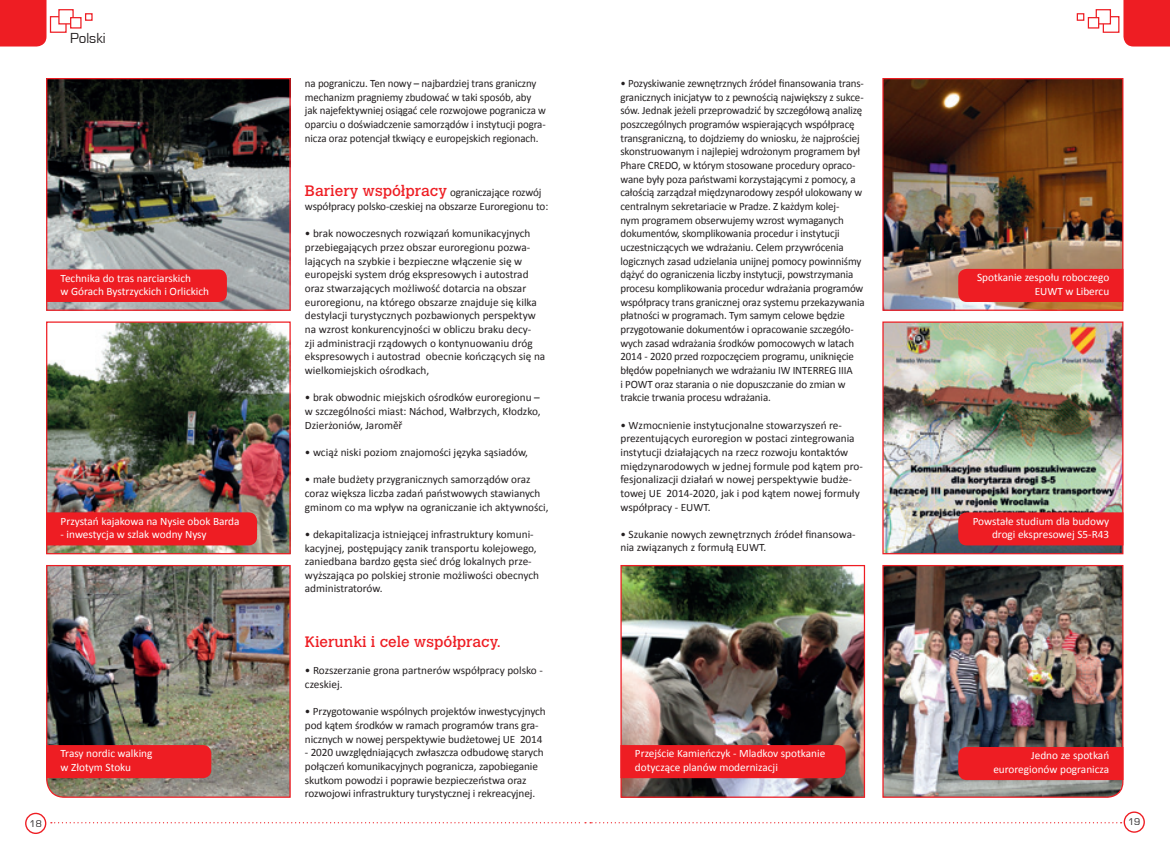
<style>
.page{position:relative;width:1170px;height:851px;background:#fff}
.page>*{position:absolute;margin:0;border:0;box-sizing:border-box;transform-origin:0 0}
.t1{font:15px "Calvert MT Std";color:#ee1d23}
.t2{font:15px "Eurostile";color:#231f20}
.t3{font:11.25px/13.6px "Calibri";letter-spacing:-.01em;color:#231f20}
.t4{font:11.25px/13.6px "Calibri";color:#fff}
.t5{font:10px "Eurostile";color:#231f20}
.s1{font-family:"Calvert MT Std";font-size:15px;color:#ee1d23}
</style>
<div class="page">
<div style="left:0;top:0;width:46px;height:46px;background:#ee1d23"></div>
<div style="left:1123px;top:0;width:46px;height:46px;background:#ee1d23"></div>
<div style="left:50px;top:16px;width:17px;height:17px;background:#fff;border:1px solid #ee1d23"></div>
<div style="left:1102px;top:16px;width:17px;height:17px;background:#fff;border:1px solid #ee1d23"></div>
<div style="left:58px;top:9px;width:16px;height:15px;background:#fff;border:1px solid #ee1d23"></div>
<div style="left:1095px;top:9px;width:15px;height:15px;background:#fff;border:1px solid #ee1d23"></div>
<div style="left:70px;top:17px;width:12px;height:12px;background:#fff;border:1px solid #ee1d23"></div>
<div style="left:1087px;top:17px;width:12px;height:12px;background:#fff;border:1px solid #ee1d23"></div>
<div style="left:85px;top:13px;width:8px;height:8px;background:#fff;border:1px solid #ee1d23"></div>
<div style="left:1076px;top:13px;width:8px;height:8px;background:#fff;border:1px solid #ee1d23"></div>
<div style="left:25px;top:812px;width:21px;height:21px;border:1px solid #ee1d23;border-radius:50%"></div>
<div style="left:1123px;top:811px;width:21px;height:21px;border:1px solid #ee1d23;border-radius:50%"></div>
<svg style="left:51px;top:822px;width:1070px;height:1px"></svg>
<img style="left:48px;top:80px;width:241px;height:229px">
<div style="left:46px;top:78px;width:245px;height:233px;border:1px solid #ee1d23"></div>
<img style="left:882px;top:565px;width:241px;height:233px">
<img style="left:46px;top:565px;width:245px;height:233px">
<img style="left:884px;top:80px;width:237px;height:229px">
<div style="left:882px;top:78px;width:241px;height:233px;border:1px solid #ee1d23"></div>
<img style="left:48px;top:323px;width:241px;height:229px">
<div style="left:46px;top:321px;width:245px;height:233px;border:1px solid #ee1d23"></div>
<img style="left:884px;top:323px;width:237px;height:229px">
<div style="left:882px;top:321px;width:241px;height:233px;border:1px solid #ee1d23"></div>
<img style="left:622px;top:567px;width:241px;height:228px">
<div style="left:620px;top:565px;width:245px;height:232px;border:1px solid #ee1d23"></div>
<div style="left:46px;top:512px;width:211px;height:33px;background:#ee1d23"></div>
<div style="left:46px;top:745px;width:165px;height:33px;background:#ee1d23"></div>
<div style="left:620px;top:745px;width:225px;height:33px;background:#ee1d23"></div>
<div style="left:46px;top:269px;width:181px;height:33px;background:#ee1d23"></div>
<div style="left:958px;top:269px;width:165px;height:33px;background:#ee1d23"></div>
<div style="left:958px;top:512px;width:165px;height:33px;background:#ee1d23"></div>
<div style="left:958px;top:746px;width:165px;height:34px;background:#ee1d23"></div>
<p class="t5" style="left:30px;top:817px;width:14px">18</p>
<h1 class="t2" style="left:70px;top:30px;width:37px">Polski</h1>
<p class="t3" style="left:620px;top:76px;width:246px">• Pozyskiwanie zewnętrznych źródeł finansowania trans&shy;granicznych inicjatyw to z pewnością największy z sukce&shy;sów. Jednak jeżeli przeprowadzić by szczegółową analizę poszczególnych programów wspierających współpracę transgraniczną, to dojdziemy do wniosku, że najprościej skonstruowanym i najlepiej wdrożonym programem był Phare CREDO, w którym stosowane procedury opraco&shy;wane były poza państwami korzystającymi z pomocy, a całością zarządzał międzynarodowy zespół ulokowany w centralnym sekretariacie w Pradze. Z każdym kolej-<br>nym programem obserwujemy wzrost wymaganych dokumentów, skomplikowania procedur i instytucji uczestniczących we wdrażaniu. Celem przywrócenia logicznych zasad udzielania unijnej pomocy powinniśmy dążyć do ograniczenia liczby instytucji, powstrzymania procesu komplikowania procedur wdrażania programów współpracy trans granicznej oraz systemu przekazywania płatności w programach. Tym samym celowe będzie przygotowanie dokumentów i opracowanie szczegóło&shy;wych zasad wdrażania środków pomocowych w latach 2014 - 2020 przed rozpoczęciem programu, uniknięcie błędów popełnianych we wdrażaniu IW INTERREG IIIA<br>i POWT oraz starania o nie dopuszczanie do zmian w trakcie trwania procesu wdrażania.</p>
<p class="t3" style="left:620px;top:417px;width:244px">• Wzmocnienie instytucjonalne stowarzyszeń re&shy;prezentujących euroregion w postaci zintegrowania instytucji działających na rzecz rozwoju kontaktów międzynarodowych w jednej formule pod kątem pro&shy;fesjonalizacji działań w nowej perspektywie budże&shy;towej UE 2014-2020, jak i pod kątem nowej formuły współpracy - EUWT.</p>
<p class="t3" style="left:620px;top:526px;width:237px">• Szukanie nowych zewnętrznych źródeł finansowa&shy;nia związanych z formułą EUWT.</p>
<p class="t3" style="left:305px;top:76px;width:243px">na pograniczu. Ten nowy – najbardziej trans graniczny mechanizm pragniemy zbudować w taki sposób, aby jak najefektywniej osiągać cele rozwojowe pogranicza w oparciu o doświadczenie samorządów i instytucji pogra&shy;nicza oraz potencjał tkwiący e europejskich regionach.</p>
<p class="t3" style="left:305px;top:185px;width:245px"><span class="s1">Bariery współpracy</span> ograniczające rozwój współpracy polsko-czeskiej na obszarze Euroregionu to:</p>
<p class="t3" style="left:305px;top:226px;width:242px">• brak nowoczesnych rozwiązań komunikacyjnych przebiegających przez obszar euroregionu pozwa&shy;lających na szybkie i bezpieczne włączenie się w europejski system dróg ekspresowych i autostrad oraz stwarzających możliwość dotarcia na obszar euroregionu, na którego obszarze znajduje się kilka destylacji turystycznych pozbawionych perspektyw na wzrost konkurencyjności w obliczu braku decy-<br>zji administracji rządowych o kontynuowaniu dróg ekspresowych i autostrad obecnie kończących się na wielkomiejskich ośrodkach,</p>
<p class="t3" style="left:305px;top:390px;width:237px;text-align:justify">• brak obwodnic miejskich ośrodków euroregionu – w szczególności miast: Náchod, Wałbrzych, Kłodzko, Dzierżoniów, Jaroměř</p>
<p class="t3" style="left:305px;top:444px;width:224px">• wciąż niski poziom znajomości języka sąsiadów,</p>
<p class="t3" style="left:305px;top:472px;width:245px">• małe budżety przygranicznych samorządów oraz coraz większa liczba zadań państwowych stawianych gminom co ma wpływ na ograniczanie ich aktywności,</p>
<p class="t3" style="left:305px;top:526px;width:236px">• dekapitalizacja istniejącej infrastruktury komuni&shy;kacyjnej, postępujący zanik transportu kolejowego, zaniedbana bardzo gęsta sieć dróg lokalnych prze&shy;wyższająca po polskiej stronie możliwości obecnych administratorów.</p>
<p class="t4" style="left:61px;top:270px;width:150px">Technika do tras narciarskich<br>w Górach Bystrzyckich i Orlickich</p>
<p class="t4" style="left:976px;top:270px;width:134px;text-align:right">Spotkanie zespołu roboczego<br>EUWT w Libercu</p>
<p class="t4" style="left:61px;top:513px;width:180px">Przystań kajakowa na Nysie obok Barda</p>
<p class="t4" style="left:61px;top:527px;width:147px">- inwestycja w szlak wodny Nysy</p>
<p class="t4" style="left:972px;top:513px;width:138px;text-align:right">Powstałe studium dla budowy drogi ekspresowej S5-R43</p>
<h1 class="t1" style="left:305px;top:633px;width:197px">Kierunki i cele współpracy.</h1>
<p class="t3" style="left:305px;top:663px;width:239px">• Rozszerzanie grona partnerów współpracy polsko - czeskiej.</p>
<p class="t3" style="left:305px;top:704px;width:242px">• Przygotowanie wspólnych projektów inwestycyjnych pod kątem środków w ramach programów trans gra&shy;nicznych w nowej perspektywie budżetowej UE 2014</p>
<p class="t3" style="left:305px;top:745px;width:240px">- 2020 uwzględniających zwłaszcza odbudowę starych połączeń komunikacyjnych pogranicza, zapobieganie skutkom powodzi i poprawie bezpieczeństwa oraz rozwojowi infrastruktury turystycznej i rekreacyjnej.</p>
<p class="t4" style="left:61px;top:746px;width:93px">Trasy nordic walking w Złotym Stoku</p>
<p class="t4" style="left:635px;top:746px;width:192px">Przejście Kamieńczyk - Mladkov spotkanie dotyczące planów modernizacji</p>
<p class="t4" style="left:993px;top:748px;width:117px;text-align:right">Jedno ze spotkań euroregionów pogranicza</p>
<p class="t5" style="left:1127px;top:816px;width:14px">19</p>
</div>
